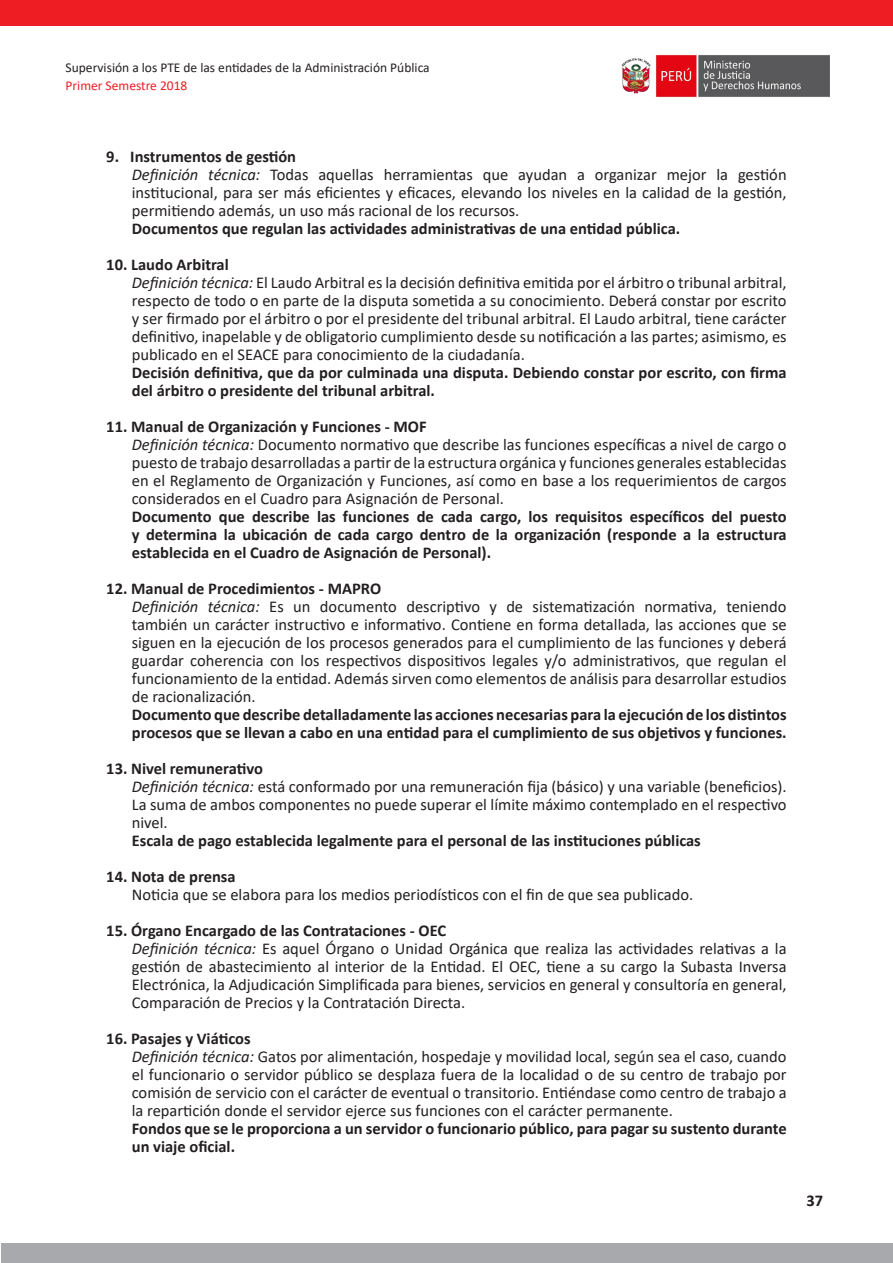
<style>
.page{position:relative;width:893px;height:1263px;background:#fff}
.page>*{position:absolute;margin:0;border:0;box-sizing:border-box;transform-origin:0 0}
.Estilo_de_párrafo_1{font:16.5px/18px "Calibri";color:#231f20;text-align:justify}
.Estilo_de_párrafo_1-2{font:700 16.5px/18px "Calibri";color:#231f20}
.t1{font:13.5px "Calibri";color:#231f20}
.t2{font:13.5px "Calibri";color:#ee1d23}
.s1{font-style:italic}
</style>
<div class="page">
<div style="left:0;top:0;width:893px;height:26px;background:#ee1d23"></div>
<div style="left:2px;top:1244px;width:891px;height:19px;background:#a8a9ad"></div>
<img style="left:621px;top:54px;width:209px;height:44px">
<p class="t1" style="left:66px;top:58px;width:366px">Supervisión a los PTE de las entidades de la Administración Pública</p>
<p class="t2" style="left:66px;top:76px;width:123px">Primer Semestre 2018</p>
<p class="Estilo_de_párrafo_1-2" style="left:106px;top:147px;width:191px">9. Instrumentos de gestión</p>
<p class="Estilo_de_párrafo_1" style="left:132px;top:165px;width:656px"><span class="s1">Definición técnica:</span> Todas aquellas herramientas que ayudan a organizar mejor la gestión institucional, para ser más eficientes y eficaces, elevando los niveles en la calidad de la gestión, permitiendo además, un uso más racional de los recursos.</p>
<p class="Estilo_de_párrafo_1-2" style="left:132px;top:219px;width:550px">Documentos que regulan las actividades administrativas de una entidad pública.</p>
<p class="Estilo_de_párrafo_1-2" style="left:106px;top:255px;width:124px">10. Laudo Arbitral</p>
<p class="Estilo_de_párrafo_1" style="left:132px;top:273px;width:656px"><span class="s1">Definición técnica:</span> El Laudo Arbitral es la decisión definitiva emitida por el árbitro o tribunal arbitral, respecto de todo o en parte de la disputa sometida a su conocimiento. Deberá constar por escrito y ser firmado por el árbitro o por el presidente del tribunal arbitral. El Laudo arbitral, tiene carácter definitivo, inapelable y de obligatorio cumplimiento desde su notificación a las partes; asimismo, es publicado en el SEACE para conocimiento de la ciudadanía.</p>
<p class="Estilo_de_párrafo_1-2" style="left:132px;top:363px;width:656px">Decisión definitiva, que da por culminada una disputa. Debiendo constar por escrito, con firma del árbitro o presidente del tribunal arbitral.</p>
<p class="Estilo_de_párrafo_1-2" style="left:106px;top:417px;width:322px">11. Manual de Organización y Funciones - MOF</p>
<p class="Estilo_de_párrafo_1" style="left:132px;top:435px;width:656px"><span class="s1">Definición técnica:</span> Documento normativo que describe las funciones específicas a nivel de cargo o puesto de trabajo desarrolladas a partir de la estructura orgánica y funciones generales establecidas en el Reglamento de Organización y Funciones, así como en base a los requerimientos de cargos considerados en el Cuadro para Asignación de Personal.</p>
<p class="Estilo_de_párrafo_1-2" style="left:132px;top:507px;width:656px;text-align:justify">Documento que describe las funciones de cada cargo, los requisitos específicos del puesto y determina la ubicación de cada cargo dentro de la organización (responde a la estructura establecida en el Cuadro de Asignación de Personal).</p>
<p class="Estilo_de_párrafo_1-2" style="left:106px;top:579px;width:276px">12. Manual de Procedimientos - MAPRO</p>
<p class="Estilo_de_párrafo_1" style="left:132px;top:597px;width:656px"><span class="s1">Definición técnica:</span> Es un documento descriptivo y de sistematización normativa, teniendo también un carácter instructivo e informativo. Contiene en forma detallada, las acciones que se siguen en la ejecución de los procesos generados para el cumplimiento de las funciones y deberá guardar coherencia con los respectivos dispositivos legales y/o administrativos, que regulan el funcionamiento de la entidad. Además sirven como elementos de análisis para desarrollar estudios de racionalización.</p>
<p class="Estilo_de_párrafo_1-2" style="left:132px;top:705px;width:656px">Documento que describe detalladamente las acciones necesarias para la ejecución de los distintos procesos que se llevan a cabo en una entidad para el cumplimiento de sus objetivos y funciones.</p>
<p class="Estilo_de_párrafo_1-2" style="left:106px;top:759px;width:158px">13. Nivel remunerativo</p>
<p class="Estilo_de_párrafo_1" style="left:132px;top:777px;width:656px"><span class="s1">Definición técnica:</span> está conformado por una remuneración fija (básico) y una variable (beneficios).<br>La suma de ambos componentes no puede superar el límite máximo contemplado en el respectivo nivel.</p>
<p class="Estilo_de_párrafo_1-2" style="left:132px;top:831px;width:571px">Escala de pago establecida legalmente para el personal de las instituciones públicas</p>
<p class="Estilo_de_párrafo_1-2" style="left:106px;top:867px;width:131px">14. Nota de prensa</p>
<p class="Estilo_de_párrafo_1" style="left:132px;top:885px;width:563px">Noticia que se elabora para los medios periodísticos con el fin de que sea publicado.</p>
<p class="Estilo_de_párrafo_1-2" style="left:106px;top:921px;width:341px">15. Órgano Encargado de las Contrataciones - OEC</p>
<p class="Estilo_de_párrafo_1" style="left:132px;top:939px;width:656px"><span class="s1">Definición técnica:</span> Es aquel Órgano o Unidad Orgánica que realiza las actividades relativas a la gestión de abastecimiento al interior de la Entidad. El OEC, tiene a su cargo la Subasta Inversa Electrónica, la Adjudicación Simplificada para bienes, servicios en general y consultoría en general, Comparación de Precios y la Contratación Directa.</p>
<p class="Estilo_de_párrafo_1-2" style="left:106px;top:1029px;width:146px">16. Pasajes y Viáticos</p>
<p class="Estilo_de_párrafo_1" style="left:132px;top:1047px;width:656px"><span class="s1">Definición técnica:</span> Gatos por alimentación, hospedaje y movilidad local, según sea el caso, cuando el funcionario o servidor público se desplaza fuera de la localidad o de su centro de trabajo por comisión de servicio con el carácter de eventual o transitorio. Entiéndase como centro de trabajo a la repartición donde el servidor ejerce sus funciones con el carácter permanente.</p>
<p class="Estilo_de_párrafo_1-2" style="left:132px;top:1119px;width:656px">Fondos que se le proporciona a un servidor o funcionario público, para pagar su sustento durante un viaje oficial.</p>
<p class="Estilo_de_párrafo_1-2" style="left:807px;top:1191px;width:18px">37</p>
</div>
